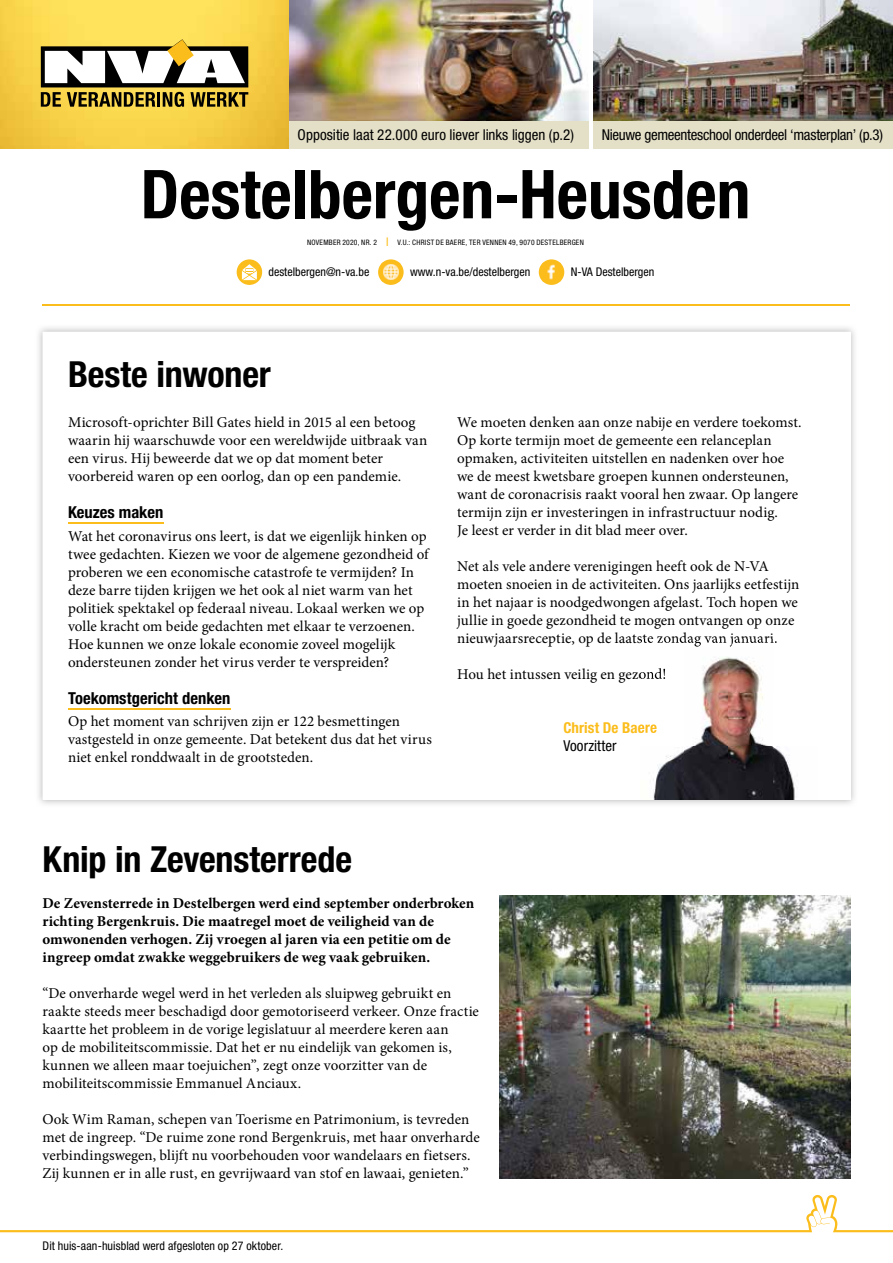
<style>
.page{position:relative;width:893px;height:1263px;background:#fff}
.page>*{position:absolute;margin:0;border:0;box-sizing:border-box;transform-origin:0 0}
.t1{font:700 condensed 67.5px "Helvetica Neue LT Std";color:#000}
.t2{font:700 condensed 36px "Helvetica Neue LT Std";letter-spacing:-.005em;color:#000}
.t3{font:700 condensed 16.5px "Helvetica Neue LT Std";color:#000}
.t4{font:15px/18px "Minion Pro";color:#000}
.t5{font:700 15px/18px "Minion Pro";color:#000}
.t6{font:condensed 15px "Helvetica Neue LT Std";letter-spacing:-.01em;color:#000}
.t7{font:700 condensed 15px "Helvetica Neue LT Std";letter-spacing:.005em;color:#fbbd1b}
.t8{font:condensed 12px "Helvetica Neue LT Std";color:#000}
.t9{font:condensed 7.5px "Helvetica Neue LT Std";letter-spacing:.035em;color:#000}
.s1{font-size:12px;color:#fbbd1b}
</style>
<div class="page">
<img style="left:0;top:0;width:289px;height:149px">
<svg style="left:41px;top:39px;width:207px;height:68px"></svg>
<hr style="left:43px;top:305px;width:807px;height:1px;background:#fbbd1b">
<div style="left:539px;top:259px;width:25px;height:26px;background:#fbbd1b;border-radius:50%"></div>
<img style="left:542px;top:263px;width:19px;height:19px">
<svg style="left:378px;top:259px;width:26px;height:26px"></svg>
<img style="left:381px;top:263px;width:19px;height:19px">
<svg style="left:237px;top:259px;width:25px;height:26px"></svg>
<svg style="left:242px;top:264px;width:15px;height:16px"></svg>
<img style="left:38px;top:327px;width:817px;height:477px">
<div style="left:43px;top:332px;width:807px;height:467px;background:#fff"></div>
<img style="left:289px;top:0;width:300px;height:121px">
<img style="left:593px;top:0;width:300px;height:121px">
<div style="left:593px;top:121px;width:300px;height:28px;background:#e4e0c8"></div>
<div style="left:289px;top:121px;width:300px;height:28px;background:#e4e0c8"></div>
<hr style="left:68px;top:522px;width:95px;height:2px;background:#fbbd1b">
<hr style="left:68px;top:708px;width:162px;height:1px;background:#fbbd1b">
<img style="left:500px;top:895px;width:350px;height:283px">
<img style="left:665px;top:657px;width:97px;height:36px">
<img style="left:653px;top:693px;width:142px;height:106px">
<img style="left:640px;top:640px;width:137px;height:7px">
<img style="left:640px;top:668px;width:25px;height:11px">
<img style="left:640px;top:722px;width:17px;height:11px">
<svg style="left:0;top:1195px;width:893px;height:37px"></svg>
<p class="t6" style="left:298px;top:126px;width:278px">Oppositie laat 22.000 euro liever links liggen (p.2)</p>
<p class="t6" style="left:602px;top:126px;width:283px">Nieuwe gemeenteschool onderdeel ‘masterplan’ (p.3)</p>
<h1 class="t1" style="left:141px;top:153px;width:611px">Destelbergen-Heusden</h1>
<p class="t8" style="left:268px;top:265px;width:102px">destelbergen@n-va.be</p>
<p class="t8" style="left:410px;top:265px;width:122px">www.n-va.be/destelbergen</p>
<p class="t8" style="left:571px;top:265px;width:85px">N-VA Destelbergen</p>
<p class="t9" style="left:307px;top:238px;width:278px">NOVEMBER 2020, NR. 2 <span class="s1">I</span> V.U.: CHRIST DE BAERE, TER VENNEN 49, 9070 DESTELBERGEN</p>
<h2 class="t2" style="left:68px;top:352px;width:204px">Beste inwoner</h2>
<p class="t4" style="left:68px;top:413px;width:361px">Microsoft-oprichter Bill Gates hield in 2015 al een betoog waarin hij waarschuwde voor een wereldwijde uitbraak van een virus. Hij beweerde dat we op dat moment beter voorbereid waren op een oorlog, dan op een pandemie.</p>
<p class="t3" style="left:68px;top:502px;width:97px">Keuzes maken</p>
<p class="t4" style="left:68px;top:527px;width:362px">Wat het coronavirus ons leert, is dat we eigenlijk hinken op twee gedachten. Kiezen we voor de algemene gezondheid of proberen we een economische catastrofe te vermijden? In deze barre tijden krijgen we het ook al niet warm van het politiek spektakel op federaal niveau. Lokaal werken we op volle kracht om beide gedachten met elkaar te verzoenen.<br>Hoe kunnen we onze lokale economie zoveel mogelijk ondersteunen zonder het virus verder te verspreiden?</p>
<p class="t3" style="left:68px;top:688px;width:164px">Toekomstgericht denken</p>
<p class="t4" style="left:68px;top:712px;width:365px">Op het moment van schrijven zijn er 122 besmettingen vastgesteld in onze gemeente. Dat betekent dus dat het virus niet enkel ronddwaalt in de grootsteden.</p>
<p class="t4" style="left:457px;top:413px;width:346px">We moeten denken aan onze nabije en verdere toekomst.<br>Op korte termijn moet de gemeente een relanceplan opmaken, activiteiten uitstellen en nadenken over hoe we de meest kwetsbare groepen kunnen ondersteunen, want de coronacrisis raakt vooral hen zwaar. Op langere termijn zijn er investeringen in infrastructuur nodig.<br>Je leest er verder in dit blad meer over.</p>
<p class="t4" style="left:457px;top:557px;width:344px">Net als vele andere verenigingen heeft ook de N-VA moeten snoeien in de activiteiten. Ons jaarlijks eetfestijn in het najaar is noodgedwongen afgelast. Toch hopen we jullie in goede gezondheid te mogen ontvangen op onze nieuwjaarsreceptie, op de laatste zondag van januari.</p>
<p class="t4" style="left:457px;top:665px;width:211px">Hou het intussen veilig en gezond!</p>
<p class="t7" style="left:563px;top:718px;width:95px">Christ De Baere</p>
<p class="t6" style="left:563px;top:737px;width:55px">Voorzitter</p>
<h2 class="t2" style="left:43px;top:837px;width:311px">Knip in Zevensterrede</h2>
<p class="t5" style="left:43px;top:894px;width:433px">De Zevensterrede in Destelbergen werd eind september onderbroken richting Bergenkruis. Die maatregel moet de veiligheid van de omwonenden verhogen. Zij vroegen al jaren via een petitie om de ingreep omdat zwakke weggebruikers de weg vaak gebruiken.</p>
<p class="t4" style="left:43px;top:984px;width:438px">“De onverharde wegel werd in het verleden als sluipweg gebruikt en raakte steeds meer beschadigd door gemotoriseerd verkeer. Onze fractie kaartte het probleem in de vorige legislatuur al meerdere keren aan<br>op de mobiliteitscommissie. Dat het er nu eindelijk van gekomen is, kunnen we alleen maar toejuichen”, zegt onze voorzitter van de mobiliteitscommissie Emmanuel Anciaux.</p>
<p class="t4" style="left:43px;top:1110px;width:439px">Ook Wim Raman, schepen van Toerisme en Patrimonium, is tevreden met de ingreep. “De ruime zone rond Bergenkruis, met haar onverharde verbindingswegen, blijft nu voorbehouden voor wandelaars en fietsers.<br>Zij kunnen er in alle rust, en gevrijwaard van stof en lawaai, genieten.”</p>
<p class="t8" style="left:43px;top:1239px;width:242px">Dit huis-aan-huisblad werd afgesloten op 27 oktober.</p>
</div>
